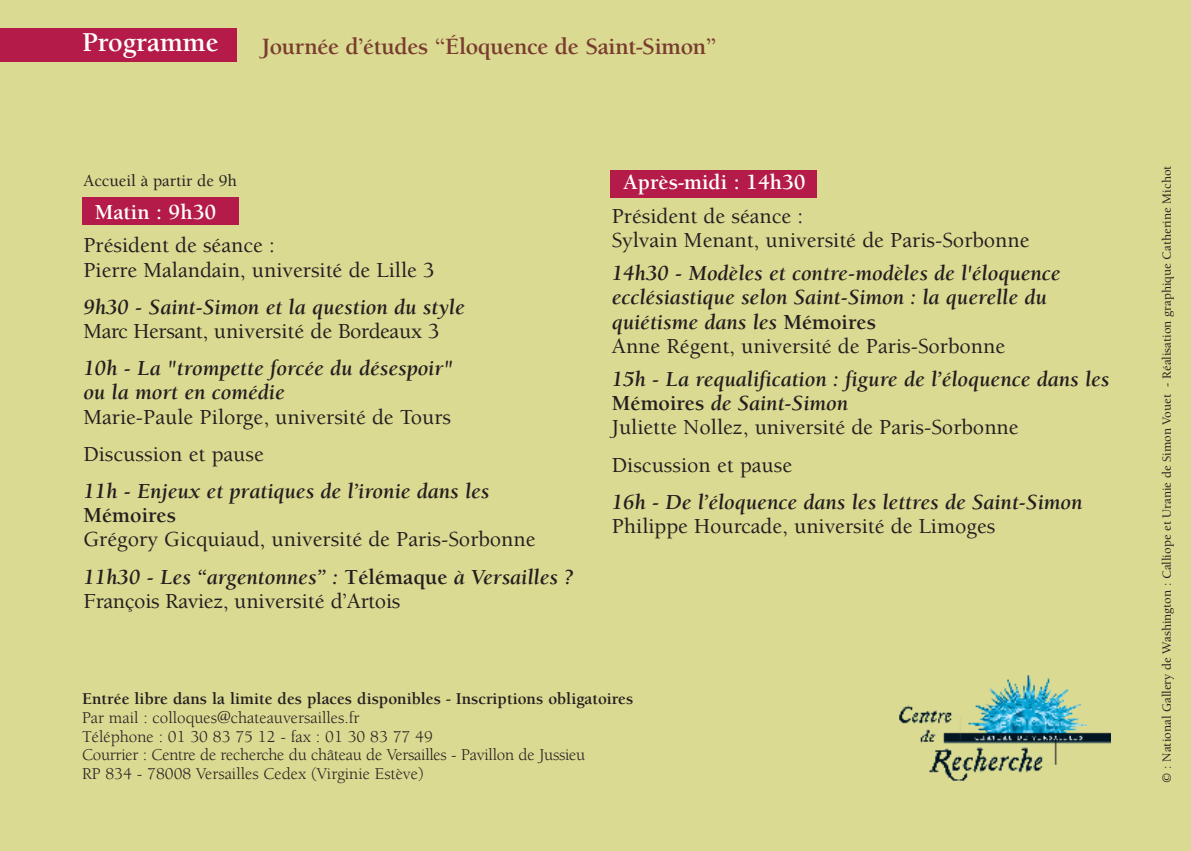
<style>
.page{position:relative;width:1191px;height:851px;background:#fff}
.page>*{position:absolute;margin:0;border:0;box-sizing:border-box;transform-origin:0 0}
.t1{font:700 28px "Berkeley";color:#fff}
.t2{font:700 24px "Berkeley";letter-spacing:-.015em;color:#793d30}
.t3{font:italic 700 22px/24.2px "Berkeley";color:#231f20}
.t4{font:500 22px/24.2px "Berkeley";color:#231f20}
.t5{font:700 22px "Berkeley";color:#fff}
.t6{font:700 22px "Berkeley";color:#231f20}
.t7{font:17px/18.8px "Berkeley";color:#231f20}
.t8{font:700 17px "Berkeley";color:#231f20}
.t9{font:500 17px "Berkeley";color:#231f20}
.t10{font:500 12.8px "Berkeley";color:#231f20}
.s1{font-weight:700;font-style:italic}
.s2{font-weight:700}
.s3{font-style:normal}
.s4{font-weight:500;font-style:normal}
</style>
<div class="page">
<div style="left:0;top:0;width:1191px;height:850px;background:#dbda92"></div>
<div style="left:0;top:28px;width:236px;height:34px;background:#b41b48"></div>
<div style="left:82px;top:197px;width:156px;height:27px;background:#b41b48"></div>
<div style="left:610px;top:170px;width:206px;height:27px;background:#b41b48"></div>
<img style="left:899px;top:675px;width:212px;height:106px">
<p class="t1" style="left:82px;top:32px;width:138px">Programme</p>
<p class="t2" style="left:262px;top:37px;width:456px">Journée d’études “Éloquence de Saint-Simon”</p>
<p class="t9" style="left:83px;top:174px;width:155px">Accueil à partir de 9h</p>
<p class="t5" style="left:95px;top:203px;width:123px">Matin : 9h30</p>
<p class="t4" style="left:83px;top:235px;width:353px">Président de séance :<br>Pierre Malandain, université de Lille 3</p>
<p class="t3" style="left:83px;top:296px;width:383px">9h30 - Saint-Simon et la question du style</p>
<p class="t4" style="left:83px;top:321px;width:357px">Marc Hersant, université de Bordeaux 3</p>
<p class="t3" style="left:83px;top:358px;width:371px">10h - La "trompette forcée du désespoir" ou la mort en comédie</p>
<p class="t4" style="left:83px;top:400px;width:369px;line-height:37.2px">Marie-Paule Pilorge, université de Tours<br>Discussion et pause</p>
<p class="t3" style="left:83px;top:481px;width:408px">11h - Enjeux et pratiques de l’ironie dans les</p>
<p class="t6" style="left:83px;top:506px;width:94px">Mémoires</p>
<p class="t4" style="left:83px;top:522px;width:492px;line-height:37.2px">Grégory Gicquiaud, université de Paris-Sorbonne<br><span class="s1">11h30 - Les “argentonnes” :</span> <span class="s2">Télémaque</span> <span class="s1">à Versailles ?</span></p>
<p class="t4" style="left:83px;top:590px;width:318px">François Raviez, université d’Artois</p>
<p class="t5" style="left:623px;top:174px;width:184px">Après-midi : 14h30</p>
<p class="t4" style="left:612px;top:205px;width:419px">Président de séance :<br>Sylvain Menant, université de Paris-Sorbonne</p>
<p class="t3" style="left:612px;top:263px;width:450px">14h30 - Modèles et contre-modèles de l'éloquence ecclésiastique selon Saint-Simon : la querelle du quiétisme dans les <span class="s3">Mémoires<br></span><span class="s4">Anne Régent, université de Paris-Sorbonne</span></p>
<p class="t3" style="left:612px;top:369px;width:499px">15h - La requalification : figure de l’éloquence dans les<br><span class="s3">Mémoires</span> de Saint-Simon<br><span class="s4">Juliette Nollez, université de Paris-Sorbonne</span></p>
<p class="t4" style="left:612px;top:454px;width:182px">Discussion et pause</p>
<p class="t3" style="left:612px;top:491px;width:472px">16h - De l’éloquence dans les lettres de Saint-Simon</p>
<p class="t4" style="left:612px;top:515px;width:385px">Philippe Hourcade, université de Limoges</p>
<p class="t8" style="left:82px;top:692px;width:553px">Entrée libre dans la limite des places disponibles - Inscriptions obligatoires</p>
<p class="t7" style="left:82px;top:709px;width:505px">Par mail : colloques@chateauversailles.fr<br>Téléphone : 01 30 83 75 12 - fax : 01 30 83 77 49<br>Courrier : Centre de recherche du château de Versailles - Pavillon de Jussieu RP 834 - 78008 Versailles Cedex (Virginie Estève)</p>
<p class="t10" style="left:1161px;top:782px;width:618px;rotate:-90deg">© : National Gallery de Washington : Calliope et Uranie de Simon Vouet - Réalisation graphique Catherine Michot</p>
</div>
